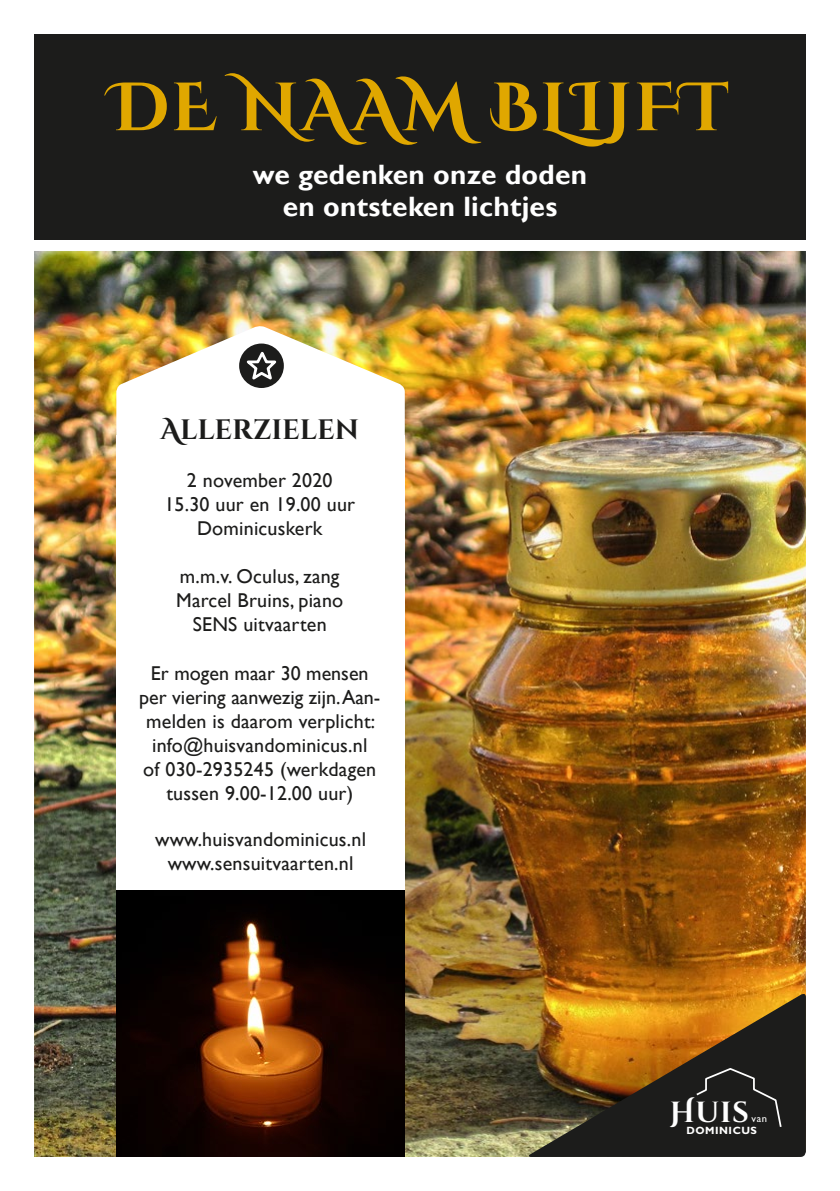
<style>
.page{position:relative;width:840px;height:1191px;background:#fff}
.page>*{position:absolute;margin:0;border:0;box-sizing:border-box;transform-origin:0 0}
.t1{font:700 68px "Cinzel Decorative";letter-spacing:.04em;color:#e0a700}
.t2{font:700 29px "Cinzel Decorative";color:#fff}
.t3{font:700 28px/32px "Gill Sans";letter-spacing:.01em;color:#fff;text-align:center}
.t4{font:700 28px "Cinzel Decorative";color:#1c1c1b}
.t5{font:20px/24px "Gill Sans";letter-spacing:.01em;color:#1c1c1b;text-align:center}
.t6{font:700 10.6px "Gill Sans";letter-spacing:.05em;color:#fff}
.t7{font:10.6px "Gill Sans";color:#fff}
</style>
<div class="page">
<img style="left:34px;top:251px;width:771px;height:906px">
<div style="left:34px;top:34px;width:771px;height:206px;background:#1c1c1b"></div>
<div style="left:116px;top:435px;width:288px;height:718px;background:#fff"></div>
<img style="left:116px;top:325px;width:288px;height:110px">
<img style="left:116px;top:890px;width:288px;height:267px">
<img style="left:525px;top:991px;width:280px;height:166px">
<div style="left:694px;top:1068px;width:88px;height:60px;background:#1c1c1b"></div>
<h1 class="t1" style="left:111px;top:65px;width:619px">DE NAAM BLIJFT</h1>
<h3 class="t3" style="left:252px;top:159px;width:336px">we gedenken onze doden en ontsteken lichtjes</h3>
<h3 class="t4" style="left:160px;top:412px;width:200px">Allerzielen</h3>
<p class="t5" style="left:164px;top:468px;width:192px">2 november 2020<br>15.30 uur en 19.00 uur<br>Dominicuskerk</p>
<p class="t5" style="left:176px;top:564px;width:168px">m.m.v. Oculus, zang<br>Marcel Bruins, piano<br>SENS uitvaarten</p>
<p class="t5" style="left:139px;top:662px;width:243px">Er mogen maar 30 mensen per viering aanwezig zijn. Aan&shy;melden is daarom verplicht: info@huisvandominicus.nl<br>of 030-2935245 (werkdagen tussen 9.00-12.00 uur)</p>
<p class="t5" style="left:155px;top:827px;width:212px">www.huisvandominicus.nl www.sensuitvaarten.nl</p>
<h2 class="t2" style="left:669px;top:1094px;width:81px">Huis</h2>
<p class="t6" style="left:686px;top:1124px;width:72px">DOMINICUS</p>
<p class="t7" style="left:751px;top:1112px;width:17px">van</p>
</div>
